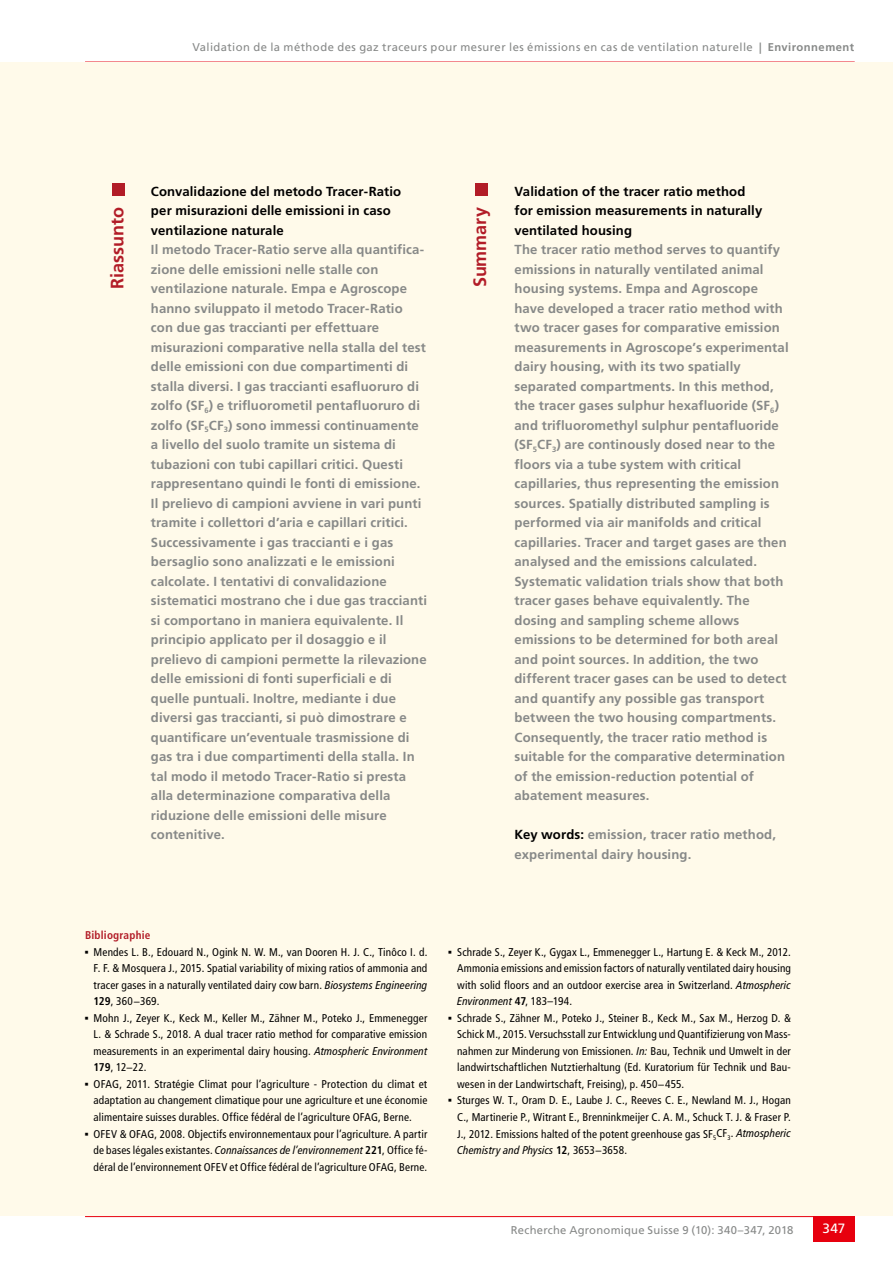
<style>
.page{position:relative;width:893px;height:1263px;background:#fff}
.page>*{position:absolute;margin:0;border:0;box-sizing:border-box;transform-origin:0 0}
.t1{font:700 18px "Frutiger LT Std";letter-spacing:-.005em;color:#b21c27}
.t2{font:13.5px "Frutiger LT Std";color:#fff}
.t3{font:700 13.2px/19.5px "Frutiger LT Std";letter-spacing:.01em;color:#878988}
.t4{font:700 13.2px/19.5px "Frutiger LT Std";letter-spacing:.01em;color:#000}
.t5{font:condensed 11.25px/16.5px "Frutiger LT Std";letter-spacing:.015em;color:#000;text-align:justify}
.t6{font:11.25px "Frutiger LT Std";letter-spacing:.035em;color:#878988}
.t7{font:700 condensed 11.25px "Frutiger LT Std";letter-spacing:.02em;color:#b21c27}
.s1{font-weight:700}
.s2{color:#000}
.s3{font-family:"Universal Newswith Comm Pi";font-stretch:normal}
.s4{font-style:italic}
</style>
<div class="page">
<hr style="left:85px;top:62px;width:770px;height:1px;background:#e7000e">
<hr style="left:85px;top:1216px;width:770px;height:1px;background:#e7000e">
<div style="left:813px;top:1216px;width:42px;height:26px;background:#e7000e"></div>
<div style="left:0;top:63px;width:893px;height:1153px;background:#fffaea"></div>
<div style="left:112px;top:183px;width:13px;height:13px;background:#b21c27"></div>
<div style="left:475px;top:183px;width:13px;height:13px;background:#b21c27"></div>
<p class="t6" style="left:192px;top:40px;width:663px">Validation de la méthode des gaz traceurs pour mesurer les émissions en cas de ventilation naturelle <span class="s1">| Environnement</span></p>
<p class="t4" style="left:151px;top:181px;width:252px">Convalidazione del metodo Tracer-Ratio per misurazioni delle emissioni in caso ventilazione naturale</p>
<p class="t3" style="left:151px;top:240px;width:278px">Il metodo Tracer-Ratio serve alla quantifica&shy;zione delle emissioni nelle stalle con ventilazione naturale. Empa e Agroscope hanno sviluppato il metodo Tracer-Ratio con due gas traccianti per effettuare misurazioni comparative nella stalla del test delle emissioni con due compartimenti di stalla diversi. I gas traccianti esafluoruro di zolfo (SF<sub>6</sub>) e trifluorometil pentafluoruro di zolfo (SF<sub>5</sub>CF<sub>3</sub>) sono immessi continuamente a livello del suolo tramite un sistema di tubazioni con tubi capillari critici. Questi rappresentano quindi le fonti di emissione.<br>Il prelievo di campioni avviene in vari punti tramite i collettori d’aria e capillari critici.<br>Successivamente i gas traccianti e i gas bersaglio sono analizzati e le emissioni calcolate. I tentativi di convalidazione sistematici mostrano che i due gas traccianti si comportano in maniera equivalente. Il principio applicato per il dosaggio e il prelievo di campioni permette la rilevazione delle emissioni di fonti superficiali e di quelle puntuali. Inoltre, mediante i due diversi gas traccianti, si può dimostrare e quantificare un’eventuale trasmissione di gas tra i due compartimenti della stalla. In tal modo il metodo Tracer-Ratio si presta alla determinazione comparativa della riduzione delle emissioni delle misure contenitive.</p>
<h1 class="t1" style="left:107px;top:289px;width:83px;rotate:-90deg">Riassunto</h1>
<h1 class="t1" style="left:469px;top:287px;width:82px;rotate:-90deg">Summary</h1>
<p class="t4" style="left:514px;top:181px;width:249px">Validation of the tracer ratio method for emission measurements in naturally ventilated housing</p>
<p class="t3" style="left:514px;top:240px;width:276px">The tracer ratio method serves to quantify emissions in naturally ventilated animal housing systems. Empa and Agroscope have developed a tracer ratio method with two tracer gases for comparative emission measurements in Agroscope’s experimental dairy housing, with its two spatially separated compartments. In this method, the tracer gases sulphur hexafluoride (SF<sub>6</sub>) and trifluoromethyl sulphur pentafluoride (SF<sub>5</sub>CF<sub>3</sub>) are continously dosed near to the floors via a tube system with critical capillaries, thus representing the emission sources. Spatially distributed sampling is performed via air manifolds and critical capillaries. Tracer and target gases are then analysed and the emissions calculated.<br>Systematic validation trials show that both tracer gases behave equivalently. The dosing and sampling scheme allows emissions to be determined for both areal and point sources. In addition, the two different tracer gases can be used to detect and quantify any possible gas transport between the two housing compartments.<br>Consequently, the tracer ratio method is suitable for the comparative determination of the emission-reduction potential of abatement measures.</p>
<p class="t3" style="left:514px;top:825px;width:263px"><span class="s2">Key words:</span> emission, tracer ratio method, experimental dairy housing.</p>
<p class="t7" style="left:85px;top:929px;width:67px">Bibliographie</p>
<p class="t5" style="left:94px;top:944px;width:335px;text-indent:-9px"><span class="s3">▪</span> Mendes L. B., Edouard N., Ogink N. W. M., van Dooren H. J. C., Tinôco I. d.<br>F. F. &amp; Mosquera J., 2015. Spatial variability of mixing ratios of ammonia and tracer gases in a naturally ventilated dairy cow barn. <span class="s4">Biosystems Engineering </span><span class="s1">129</span>, 360−369.</p>
<p class="t5" style="left:94px;top:1010px;width:335px;text-indent:-9px"><span class="s3">▪</span> Mohn J., Zeyer K., Keck M., Keller M., Zähner M., Poteko J., Emmenegger L. &amp; Schrade S., 2018. A dual tracer ratio method for comparative emission measurements in an experimental dairy housing. <span class="s4">Atmospheric Environment </span><span class="s1">179</span>, 12−22.</p>
<p class="t5" style="left:94px;top:1076px;width:335px;text-indent:-9px"><span class="s3">▪</span> OFAG, 2011. Stratégie Climat pour l’agriculture - Protection du climat et adaptation au changement climatique pour une agriculture et une économie alimentaire suisses durables. Office fédéral de l’agriculture OFAG, Berne.</p>
<p class="t5" style="left:94px;top:1125px;width:335px;text-indent:-9px"><span class="s3">▪</span> OFEV &amp; OFAG, 2008. Objectifs environnementaux pour l’agriculture. A partir de bases légales existantes. <span class="s4">Connaissances de l’environnement</span> <span class="s1">221</span>, Office fé&shy;déral de l’environnement OFEV et Office fédéral de l’agriculture OFAG, Berne.</p>
<p class="t5" style="left:457px;top:944px;width:335px;text-indent:-9px"><span class="s3">▪</span> Schrade S., Zeyer K., Gygax L., Emmenegger L., Hartung E. &amp; Keck M., 2012.<br>Ammonia emissions and emission factors of naturally ventilated dairy housing with solid floors and an outdoor exercise area in Switzerland. <span class="s4">Atmospheric Environment</span> <span class="s1">47</span>, 183–194.</p>
<p class="t5" style="left:457px;top:1010px;width:335px;text-indent:-9px"><span class="s3">▪</span> Schrade S., Zähner M., Poteko J., Steiner B., Keck M., Sax M., Herzog D. &amp; Schick M., 2015. Versuchsstall zur Entwicklung und Quantifizierung von Mass&shy;nahmen zur Minderung von Emissionen. <span class="s4">In:</span> Bau, Technik und Umwelt in der landwirtschaftlichen Nutztierhaltung (Ed. Kuratorium für Technik und Bau&shy;wesen in der Landwirtschaft, Freising), p. 450−455.</p>
<p class="t5" style="left:457px;top:1092px;width:335px;text-indent:-9px"><span class="s3">▪</span> Sturges W. T., Oram D. E., Laube J. C., Reeves C. E., Newland M. J., Hogan C., Martinerie P., Witrant E., Brenninkmeijer C. A. M., Schuck T. J. &amp; Fraser P.<br>J., 2012. Emissions halted of the potent greenhouse gas SF<sub>5</sub>CF<sub>3</sub>. <span class="s4">Atmospheric Chemistry and Physics</span> <span class="s1">12</span>, 3653−3658.</p>
<p class="t6" style="left:511px;top:1223px;width:284px">Recherche Agronomique Suisse 9 (10): 340–347, 2018</p>
<p class="t2" style="left:822px;top:1221px;width:25px">347</p>
</div>
